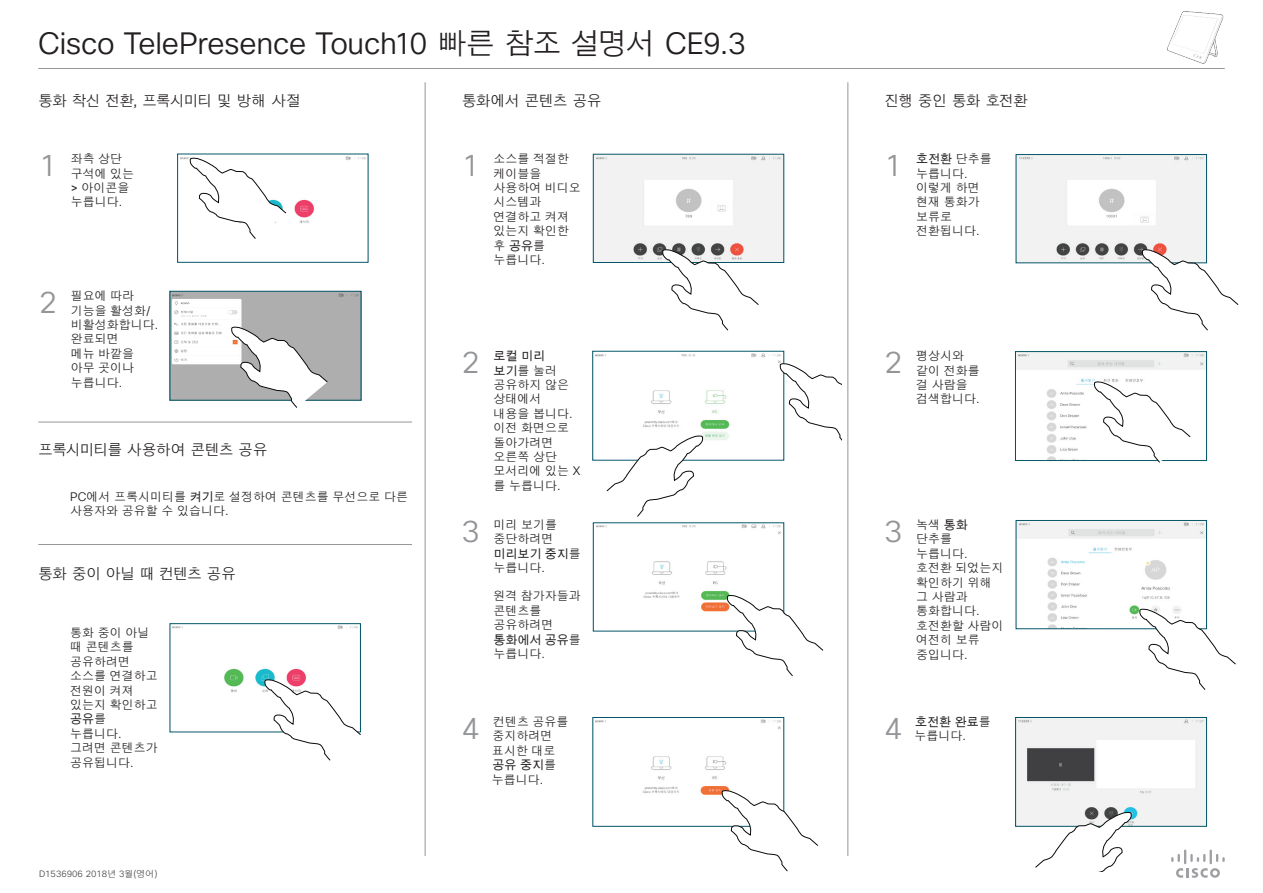
<style>
.page{position:relative;width:1263px;height:893px;background:#fff}
.page>*{position:absolute;margin:0;border:0;box-sizing:border-box;transform-origin:0 0}
.t1{font:30px "Cisco Sans KOR Light";letter-spacing:-.01em;color:#231f20}
.t2{font:30px "Cisco Sans KOR Light";color:#939598}
.t3{font:15px "Cisco Sans KOR Light";letter-spacing:-.065em;color:#231f20}
.t4{font:15px "Cisco Sans KOR Light";letter-spacing:-.045em;color:#231f20}
.t5{font:12px/14.4px "Cisco Sans KOR Light";color:#231f20}
.t6{font:12px "Cisco Sans KOR";color:#231f20}
.t7{font:9px "Cisco Sans KOR Light";color:#4b4c4d}
.s1{font-family:"Cisco Sans KOR"}
.s2{font-family:"Cisco Sans KOR Light"}
</style>
<div class="page">
<img style="left:595px;top:353px;width:186px;height:87px">
<svg style="left:606px;top:435px;width:97px;height:82px"></svg>
<img style="left:180px;top:156px;width:186px;height:67px">
<img style="left:172px;top:626px;width:186px;height:67px">
<svg style="left:190px;top:157px;width:96px;height:82px"></svg>
<img style="left:172px;top:293px;width:187px;height:105px">
<div style="left:170px;top:291px;width:191px;height:109px;border:1px solid #005467"></div>
<svg style="left:231px;top:326px;width:97px;height:82px"></svg>
<svg style="left:264px;top:679px;width:97px;height:82px"></svg>
<img style="left:595px;top:719px;width:186px;height:76px">
<div style="left:593px;top:717px;width:191px;height:109px;border:1px solid #005467"></div>
<img style="left:595px;top:156px;width:187px;height:105px">
<div style="left:593px;top:154px;width:191px;height:109px;border:1px solid #005467"></div>
<svg style="left:662px;top:249px;width:97px;height:81px"></svg>
<svg style="left:722px;top:790px;width:96px;height:81px"></svg>
<img style="left:1017px;top:719px;width:187px;height:105px">
<div style="left:1015px;top:717px;width:191px;height:109px;border:1px solid #005467"></div>
<img style="left:1018px;top:156px;width:186px;height:105px">
<div style="left:1016px;top:154px;width:190px;height:109px;border:1px solid #005467"></div>
<svg style="left:1142px;top:249px;width:96px;height:81px"></svg>
<img style="left:1018px;top:522px;width:186px;height:105px">
<div style="left:1016px;top:520px;width:190px;height:109px;border:1px solid #005467"></div>
<svg style="left:1139px;top:608px;width:97px;height:82px"></svg>
<svg style="left:1035px;top:812px;width:97px;height:60px"></svg>
<img style="left:1017px;top:353px;width:187px;height:106px">
<div style="left:1015px;top:351px;width:191px;height:110px;border:1px solid #005467"></div>
<svg style="left:1094px;top:381px;width:96px;height:82px"></svg>
<hr style="left:425px;top:82px;width:1px;height:774px;background:#939598">
<svg style="left:1171px;top:849px;width:54px;height:29px"></svg>
<hr style="left:38px;top:68px;width:1187px;height:1px;background:#939598">
<hr style="left:38px;top:422px;width:374px;height:1px;background:#939598">
<hr style="left:38px;top:544px;width:374px;height:1px;background:#939598">
<svg style="left:673px;top:512px;width:86px;height:15px"></svg>
<img style="left:596px;top:525px;width:185px;height:87px">
<img style="left:1167px;top:11px;width:57px;height:53px">
<svg style="left:780px;top:363px;width:62px;height:81px"></svg>
<hr style="left:847px;top:82px;width:1px;height:774px;background:#939598">
<svg style="left:727px;top:595px;width:96px;height:81px"></svg>
<h1 class="t1" style="left:38px;top:25px;width:709px">Cisco TelePresence Touch10 빠른 참조 설명서 CE9.3</h1>
<p class="t3" style="left:38px;top:91px;width:265px">통화 착신 전환, 프록시미티 및 방해 사절</p>
<p class="t3" style="left:884px;top:91px;width:145px">진행 중인 통화 호전환</p>
<p class="t4" style="left:462px;top:91px;width:142px">통화에서 콘텐츠 공유</p>
<h1 class="t2" style="left:39px;top:146px;width:20px">1</h1>
<p class="t5" style="left:71px;top:152px;width:65px">좌측 상단 구석에 있는 <span class="s1">&gt;</span> 아이콘을 누릅니다.</p>
<h1 class="t2" style="left:39px;top:283px;width:20px">2</h1>
<p class="t5" style="left:71px;top:289px;width:89px">필요에 따라 기능을 활성화/ 비활성화합니다. 완료되면<br>메뉴 바깥을 아무 곳이나 누릅니다.</p>
<p class="t3" style="left:38px;top:440px;width:231px">프록시미티를 사용하여 콘텐츠 공유</p>
<p class="t5" style="left:70px;top:489px;width:339px">PC에서 프록시미티를 <span class="s1">켜기</span>로 설정하여 콘텐츠를 무선으로 다른 사용자와 공유할 수 있습니다.</p>
<p class="t3" style="left:38px;top:564px;width:199px">통화 중이 아닐 때 컨텐츠 공유</p>
<p class="t5" style="left:70px;top:626px;width:89px">통화 중이 아닐 때 콘텐츠를 공유하려면 소스를 연결하고 전원이 켜져 있는지 확인하고</p>
<p class="t6" style="left:70px;top:711px;width:37px">공유<span class="s2">를</span></p>
<p class="t5" style="left:70px;top:726px;width:89px">누릅니다. 그려면 콘텐츠가 공유됩니다.</p>
<p class="t7" style="left:39px;top:868px;width:120px">D1536906 2018년 3월(영어)</p>
<h1 class="t2" style="left:462px;top:146px;width:19px">1</h1>
<p class="t5" style="left:493px;top:152px;width:89px">소스를 적절한 케이블을 사용하여 비디오 시스템과 연결하고 켜져 있는지 확인한 후 <span class="s1">공유</span>를 누릅니다.</p>
<h1 class="t2" style="left:884px;top:146px;width:19px">1</h1>
<p class="t6" style="left:916px;top:151px;width:77px">호전환 <span class="s2">단추를</span></p>
<p class="t5" style="left:916px;top:166px;width:65px">누릅니다. 이렇게 하면 현재 통화가 보류로 전환됩니다.</p>
<h1 class="t2" style="left:462px;top:343px;width:19px">2</h1>
<p class="t6" style="left:493px;top:348px;width:53px">로컬 미리</p>
<p class="t5" style="left:493px;top:363px;width:88px"><span class="s1">보기</span>를 눌러 공유하지 않은 상태에서 내용을 봅니다. 이전 화면으로 돌아가려면 오른쪽 상단 모서리에 있는 X 를 누릅니다.</p>
<h1 class="t2" style="left:884px;top:343px;width:19px">2</h1>
<p class="t5" style="left:916px;top:349px;width:65px">평상시와 같이 전화를 걸 사람을 검색합니다.</p>
<h1 class="t2" style="left:462px;top:512px;width:19px">3</h1>
<p class="t5" style="left:493px;top:518px;width:65px">미리 보기를 중단하려면</p>
<p class="t6" style="left:493px;top:545px;width:89px">미리보기 중지<span class="s2">를</span></p>
<p class="t5" style="left:493px;top:561px;width:53px">누릅니다.</p>
<p class="t5" style="left:493px;top:589px;width:89px">원격 참가자들과 콘텐츠를 공유하려면</p>
<p class="t6" style="left:493px;top:631px;width:89px">통화에서 공유<span class="s2">를</span></p>
<p class="t5" style="left:493px;top:647px;width:53px">누릅니다.</p>
<h1 class="t2" style="left:884px;top:512px;width:19px">3</h1>
<p class="t5" style="left:916px;top:518px;width:89px">녹색 <span class="s1">통화 </span>단추를 누릅니다. 호전환 되었는지 확인하기 위해 그 사람과 통화합니다. 호전환할 사람이 여전히 보류 중입니다.</p>
<h1 class="t2" style="left:462px;top:709px;width:19px">4</h1>
<p class="t6" style="left:915px;top:714px;width:77px">호전환 완료<span class="s2">를</span></p>
<p class="t5" style="left:492px;top:715px;width:78px">컨텐츠 공유를 중지하려면 표시한 대로</p>
<p class="t6" style="left:493px;top:757px;width:65px">공유 중지<span class="s2">를</span></p>
<p class="t5" style="left:492px;top:772px;width:53px">누릅니다.</p>
<h1 class="t2" style="left:884px;top:709px;width:19px">4</h1>
<p class="t5" style="left:914px;top:729px;width:53px">누릅니다.</p>
</div>
